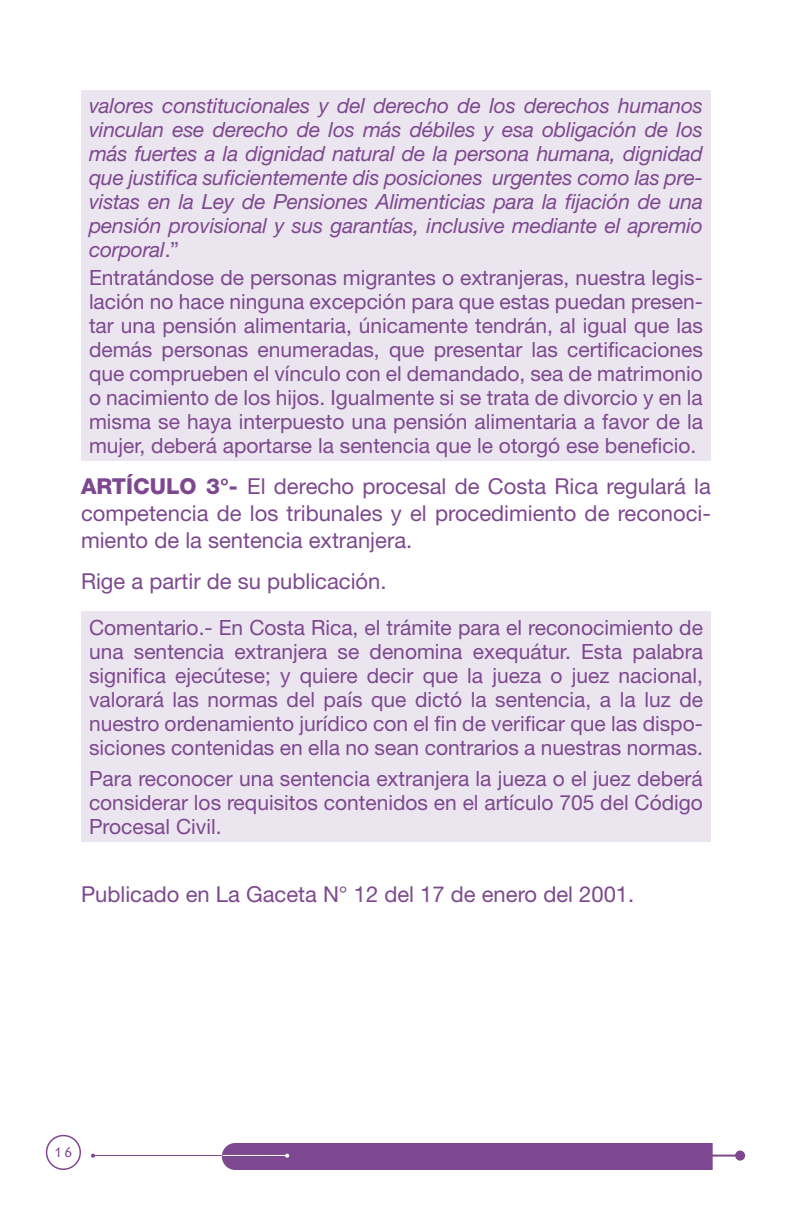
<style>
.page{position:relative;width:792px;height:1224px;background:#fff}
.page>*{position:absolute;margin:0;border:0;box-sizing:border-box;transform-origin:0 0}
.t1{font:22px/27px "Helvetica Neue LT Std";color:#7d488f;text-align:justify}
.t2{font:800 22px "Helvetica Neue LT Std";color:#7d488f}
.t3{font:21px/24px "Helvetica Neue LT Std";color:#7d488f;text-align:justify}
.t4{font:italic 21px/24px "Helvetica Neue LT Std";letter-spacing:-.01em;color:#7d488f;text-align:justify}
.t5{font:14px "Lithos Pro";color:#7d488f}
.s1{font-style:normal}
.s2{font-weight:800}
</style>
<div class="page">
<div style="left:46px;top:1135px;width:35px;height:35px;border:2px solid #7d488f;border-radius:50%"></div>
<div style="left:235px;top:1143px;width:478px;height:27px;background:#7d488f"></div>
<div style="left:223px;top:1144px;width:25px;height:25px;background:#7d488f;border-radius:50%"></div>
<div style="left:222px;top:1143px;width:27px;height:27px;border:2px solid #7d488f;border-radius:50%"></div>
<div style="left:736px;top:1152px;width:8px;height:8px;background:#7d488f;border-radius:50%"></div>
<div style="left:735px;top:1151px;width:10px;height:10px;border:2px solid #7d488f;border-radius:50%"></div>
<hr style="left:706px;top:1155px;width:32px;height:2px;background:#7d488f">
<hr style="left:95px;top:1155px;width:130px;height:1px;background:#7d488f">
<hr style="left:222px;top:1155px;width:65px;height:1px;background:#fff">
<svg style="left:285px;top:1154px;width:4px;height:4px"></svg>
<svg style="left:91px;top:1154px;width:4px;height:4px"></svg>
<div style="left:81px;top:90px;width:630px;height:371px;background:#ebe5ef"></div>
<div style="left:81px;top:612px;width:630px;height:230px;background:#ebe5ef"></div>
<p class="t4" style="left:89px;top:93px;width:616px">valores constitucionales y del derecho de los derechos humanos vinculan ese derecho de los más débiles y esa obligación de los más fuertes a la dignidad natural de la persona humana, dignidad que justifica suficientemente dis posiciones urgentes como las pre&shy;vistas en la Ley de Pensiones Alimenticias para la fijación de una pensión provisional y sus garantías, inclusive mediante el apremio corporal<span class="s1">.”</span></p>
<p class="t3" style="left:89px;top:265px;width:616px">Entratándose de personas migrantes o extranjeras, nuestra legis&shy;lación no hace ninguna excepción para que estas puedan presen&shy;tar una pensión alimentaria, únicamente tendrán, al igual que las demás personas enumeradas, que presentar las certificaciones que comprueben el vínculo con el demandado, sea de matrimonio o nacimiento de los hijos. Igualmente si se trata de divorcio y en la misma se haya interpuesto una pensión alimentaria a favor de la mujer, deberá aportarse la sentencia que le otorgó ese beneficio.</p>
<p class="t2" style="left:81px;top:473px;width:17px">ART</p>
<p class="t1" style="left:81px;top:472px;width:632px;text-indent:45px"><span class="s2">ÍCULO 3°-</span> El derecho procesal de Costa Rica regulará la competencia de los tribunales y el procedimiento de reconoci&shy;miento de la sentencia extranjera.</p>
<p class="t1" style="left:81px;top:568px;width:307px">Rige a partir de su publicación.</p>
<p class="t3" style="left:89px;top:615px;width:616px">Comentario.- En Costa Rica, el trámite para el reconocimiento de una sentencia extranjera se denomina exequátur. Esta palabra significa ejecútese; y quiere decir que la jueza o juez nacional, valorará las normas del país que dictó la sentencia, a la luz de nuestro ordenamiento jurídico con el fin de verificar que las dispo&shy;siciones contenidas en ella no sean contrarios a nuestras normas.</p>
<p class="t3" style="left:89px;top:766px;width:615px">Para reconocer una sentencia extranjera la jueza o el juez deberá considerar los requisitos contenidos en el artículo 705 del Código Procesal Civil.</p>
<p class="t1" style="left:81px;top:881px;width:555px">Publicado en La Gaceta N° 12 del 17 de enero del 2001.</p>
<p class="t5" style="left:54px;top:1144px;width:21px">16</p>
</div>
